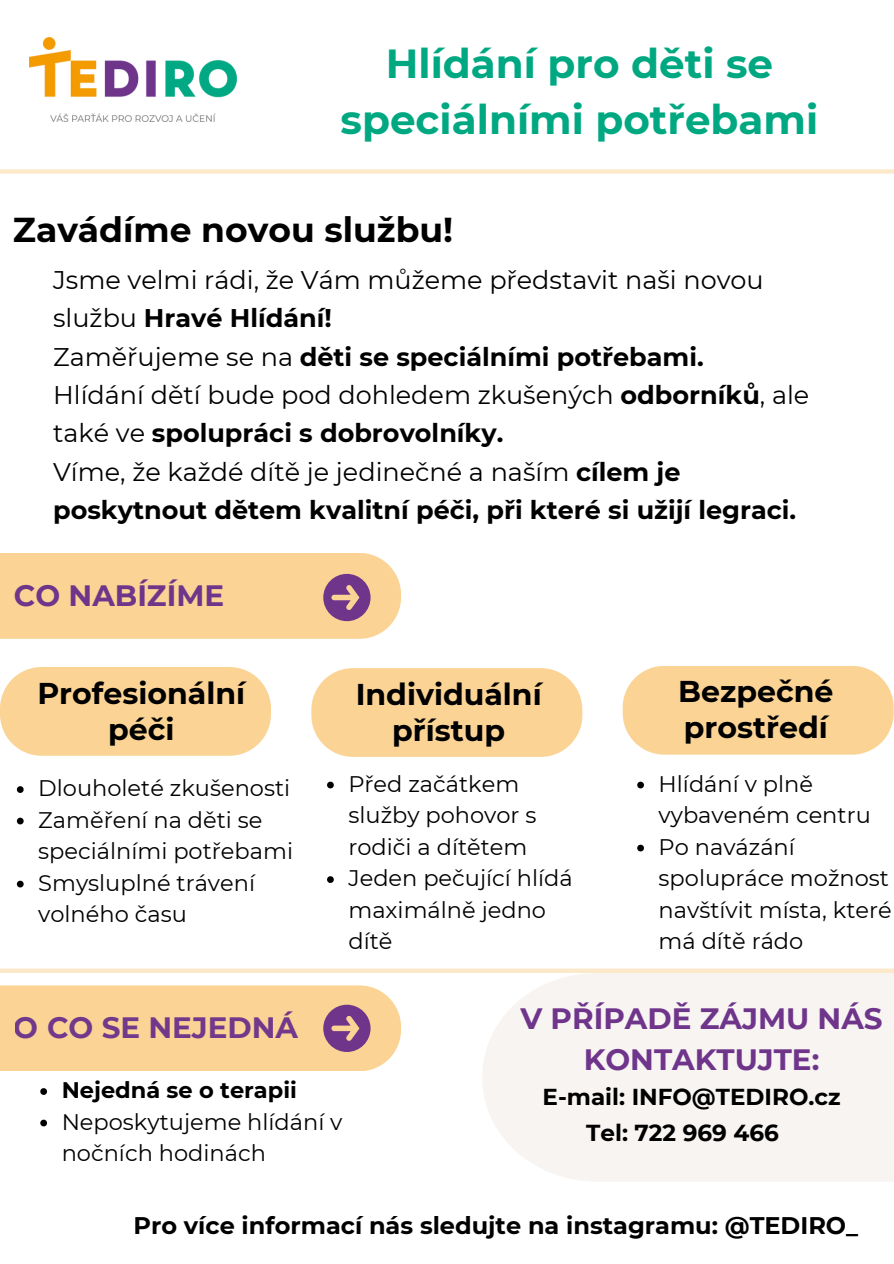
<style>
.page{position:relative;width:894px;height:1264px;background:#fff}
.page>*{position:absolute;margin:0;border:0;box-sizing:border-box;transform-origin:0 0}
.t1{font:700 40.5px/56.2px "Montserrat";color:#00a882;text-align:center}
.t2{font:700 34.5px "Montserrat";color:#000}
.t3{font:700 30px/36px "Montserrat";color:#000;text-align:center}
.t4{font:700 29.4px/40.5px "Montserrat";color:#6e358b;text-align:center}
.t5{font:25.5px/38.2px "Montserrat";color:#000}
.t6{font:700 24px "Montserrat";color:#000}
.t7{font:700 23.1px "Montserrat";color:#000}
.t8{font:700 22.95px "Montserrat";color:#000}
.t9{font:22.5px/31.5px "Montserrat";color:#000}
.t10{font:700 22.5px "Montserrat";color:#000}
.s1{font-weight:700}
</style>
<div class="page">
<div style="left:0;top:667px;width:271px;height:88px;background:#fad395"></div>
<svg style="left:0;top:553px;width:401px;height:86px;background:#f4cd97"></svg>
<img style="left:30px;top:37px;width:207px;height:84px">
<div style="left:482px;top:973px;width:411px;height:208px;background:#f8f4f2"></div>
<svg style="left:0;top:985px;width:401px;height:86px;background:#f4cd97"></svg>
<svg style="left:40px;top:1088px;width:7px;height:6px"></svg>
<svg style="left:40px;top:1119px;width:7px;height:7px"></svg>
<svg style="left:327px;top:781px;width:7px;height:7px"></svg>
<svg style="left:327px;top:876px;width:7px;height:7px"></svg>
<svg style="left:637px;top:781px;width:6px;height:7px"></svg>
<svg style="left:637px;top:844px;width:6px;height:7px"></svg>
<svg style="left:17px;top:786px;width:7px;height:7px"></svg>
<svg style="left:17px;top:817px;width:7px;height:7px"></svg>
<svg style="left:17px;top:880px;width:7px;height:7px"></svg>
<svg style="left:311px;top:668px;width:271px;height:89px;background:#fad59b"></svg>
<div style="left:622px;top:666px;width:271px;height:88px;background:#fad395"></div>
<div style="left:0;top:169px;width:893px;height:5px;background:#fce9ca"></div>
<div style="left:0;top:968px;width:893px;height:5px;background:#fce9ca"></div>
<h4 class="t1" style="left:340px;top:35px;width:479px">Hlídání pro děti se speciálními potřebami</h4>
<p class="t2" style="left:13px;top:208px;width:441px">Zavádíme novou službu!</p>
<h6 class="t5" style="left:53px;top:261px;width:757px">Jsme velmi rádi, že Vám můžeme představit naši novou službu <span class="s1">Hravé Hlídání!<br></span>Zaměřujeme se na <span class="s1">děti se speciálními potřebami.<br></span>Hlídání dětí bude pod dohledem zkušených <span class="s1">odborníků</span>, ale také ve <span class="s1">spolupráci s dobrovolníky.<br></span>Víme, že každé dítě je jedinečné a naším <span class="s1">cílem je poskytnout dětem kvalitní péči, při které si užijí legraci.</span></h6>
<h3 class="t4" style="left:14px;top:575px;width:212px">CO NABÍZÍME</h3>
<h2 class="t3" style="left:37px;top:674px;width:209px">Profesionální péči</h2>
<p class="t9" style="left:38px;top:772px;width:253px">Dlouholeté zkušenosti</p>
<p class="t9" style="left:38px;top:804px;width:256px">Zaměření na děti se speciálními potřebami</p>
<p class="t9" style="left:38px;top:867px;width:218px">Smysluplné trávení volného času</p>
<h3 class="t4" style="left:14px;top:1007px;width:286px">O CO SE NEJEDNÁ</h3>
<p class="t3" style="left:355px;top:676px;width:187px">Individuální přístup</p>
<h3 class="t3" style="left:678px;top:673px;width:157px;text-align:left">Bezpečné prostředí</h3>
<p class="t9" style="left:348px;top:768px;width:189px">Před začátkem služby pohovor s rodiči a dítětem</p>
<p class="t9" style="left:348px;top:862px;width:226px">Jeden pečující hlídá maximálně jedno dítě</p>
<p class="t9" style="left:658px;top:768px;width:214px">Hlídání v plně vybaveném centru</p>
<p class="t9" style="left:658px;top:831px;width:235px">Po navázání spolupráce možnost navštívit místa, které má dítě rádo</p>
<p class="t4" style="left:520px;top:998px;width:364px">V PŘÍPADĚ ZÁJMU NÁS<br>KONTAKTUJTE:</p>
<p class="t10" style="left:62px;top:1076px;width:237px">Nejedná se o terapii</p>
<h4 class="t9" style="left:62px;top:1105px;width:282px">Neposkytujeme hlídání v nočních hodinách</h4>
<h4 class="t8" style="left:542px;top:1082px;width:299px">E-mail: INFO@TEDIRO.cz</h4>
<h3 class="t7" style="left:586px;top:1119px;width:194px">Tel: 722 969 466</h3>
<p class="t6" style="left:133px;top:1211px;width:726px">Pro více informací nás sledujte na instagramu: @TEDIRO_</p>
</div>
